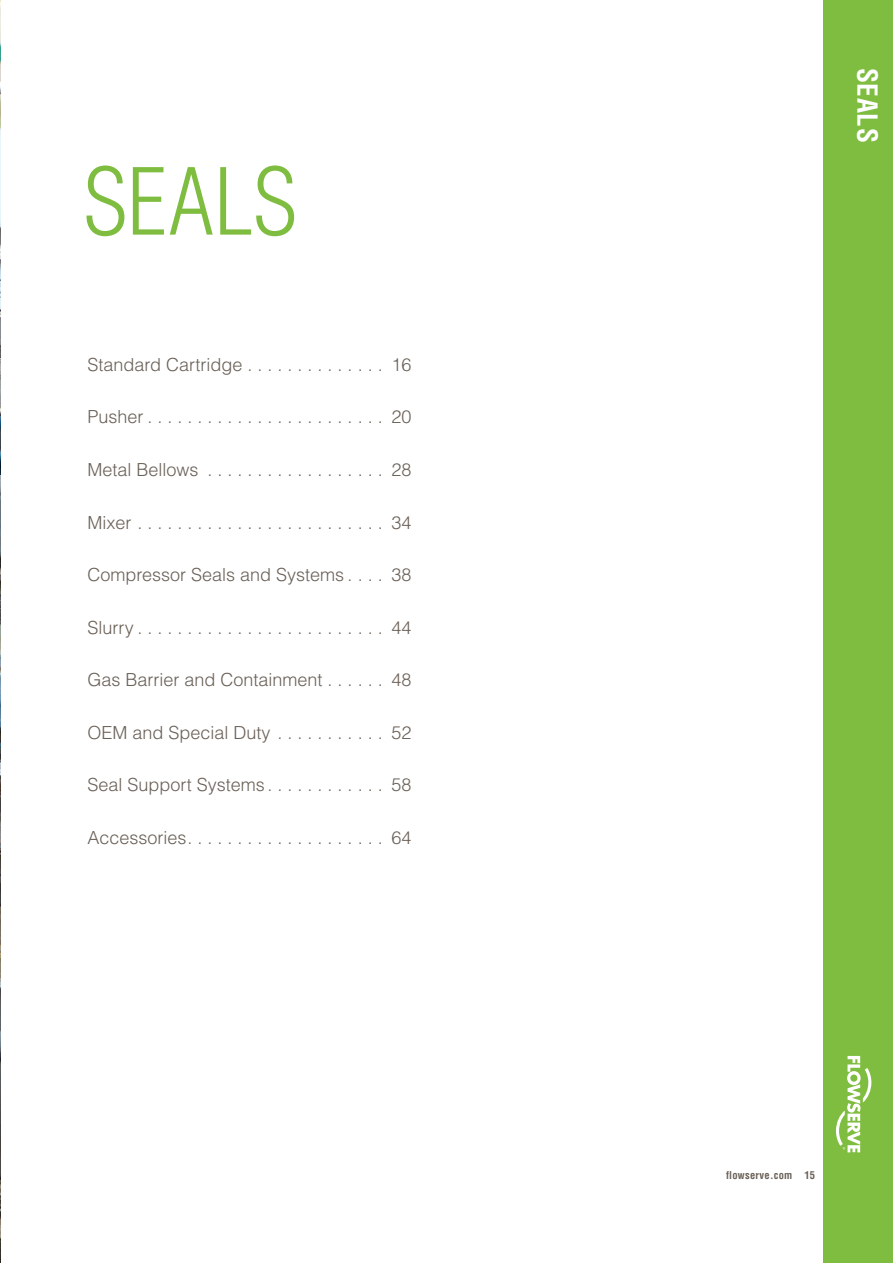
<style>
.page{position:relative;width:893px;height:1263px;background:#fff}
.page>*{position:absolute;margin:0;border:0;box-sizing:border-box;transform-origin:0 0}
.PC-Section_Header_Re{font:300 condensed 90px "Helvetica";letter-spacing:-.005em;color:#7fbd41}
.PC-Tab_Title_Red{font:700 condensed 27px "Helvetica LT Std";letter-spacing:.03em;color:#fff}
.PC-Title_Page_Index{font:300 18px "Helvetica LT Std";color:#696057}
.PC-Page_Footer{font:700 condensed 10.5px "Helvetica LT Std";letter-spacing:.025em;color:#696057}
.PC-Page_numbers__rig{font:700 condensed 10.5px "Helvetica LT Std";color:#696057}
</style>
<div class="page">
<img style="left:0;top:0;width:1px;height:1263px">
<div style="left:823px;top:0;width:70px;height:1263px;background:#7fbd41"></div>
<svg style="left:836px;top:1056px;width:35px;height:96px"></svg>
<p class="PC-Section_Header_Re" style="left:83px;top:150px;width:216px">SEALS</p>
<p class="PC-Title_Page_Index" style="left:87px;top:353px;width:325px">Standard Cartridge . . . . . . . . . . . . . . 16</p>
<p class="PC-Title_Page_Index" style="left:87px;top:406px;width:325px">Pusher . . . . . . . . . . . . . . . . . . . . . . . . 20</p>
<p class="PC-Title_Page_Index" style="left:87px;top:458px;width:325px">Metal Bellows . . . . . . . . . . . . . . . . . . 28</p>
<p class="PC-Title_Page_Index" style="left:87px;top:511px;width:325px">Mixer . . . . . . . . . . . . . . . . . . . . . . . . . 34</p>
<p class="PC-Title_Page_Index" style="left:87px;top:563px;width:325px">Compressor Seals and Systems . . . . 38</p>
<p class="PC-Title_Page_Index" style="left:87px;top:616px;width:325px">Slurry . . . . . . . . . . . . . . . . . . . . . . . . . 44</p>
<p class="PC-Title_Page_Index" style="left:87px;top:668px;width:325px">Gas Barrier and Containment . . . . . . 48</p>
<p class="PC-Title_Page_Index" style="left:87px;top:721px;width:325px">OEM and Special Duty . . . . . . . . . . . 52</p>
<p class="PC-Title_Page_Index" style="left:87px;top:773px;width:325px">Seal Support Systems . . . . . . . . . . . . 58</p>
<p class="PC-Title_Page_Index" style="left:87px;top:826px;width:325px">Accessories . . . . . . . . . . . . . . . . . . . . 64</p>
<p class="PC-Tab_Title_Red" style="left:884px;top:68px;width:77px;rotate:90deg">SEALS</p>
<p class="PC-Page_Footer" style="left:726px;top:1168px;width:68px">flowserve.com</p>
<p class="PC-Page_numbers__rig" style="left:804px;top:1168px;width:12px">15</p>
</div>
